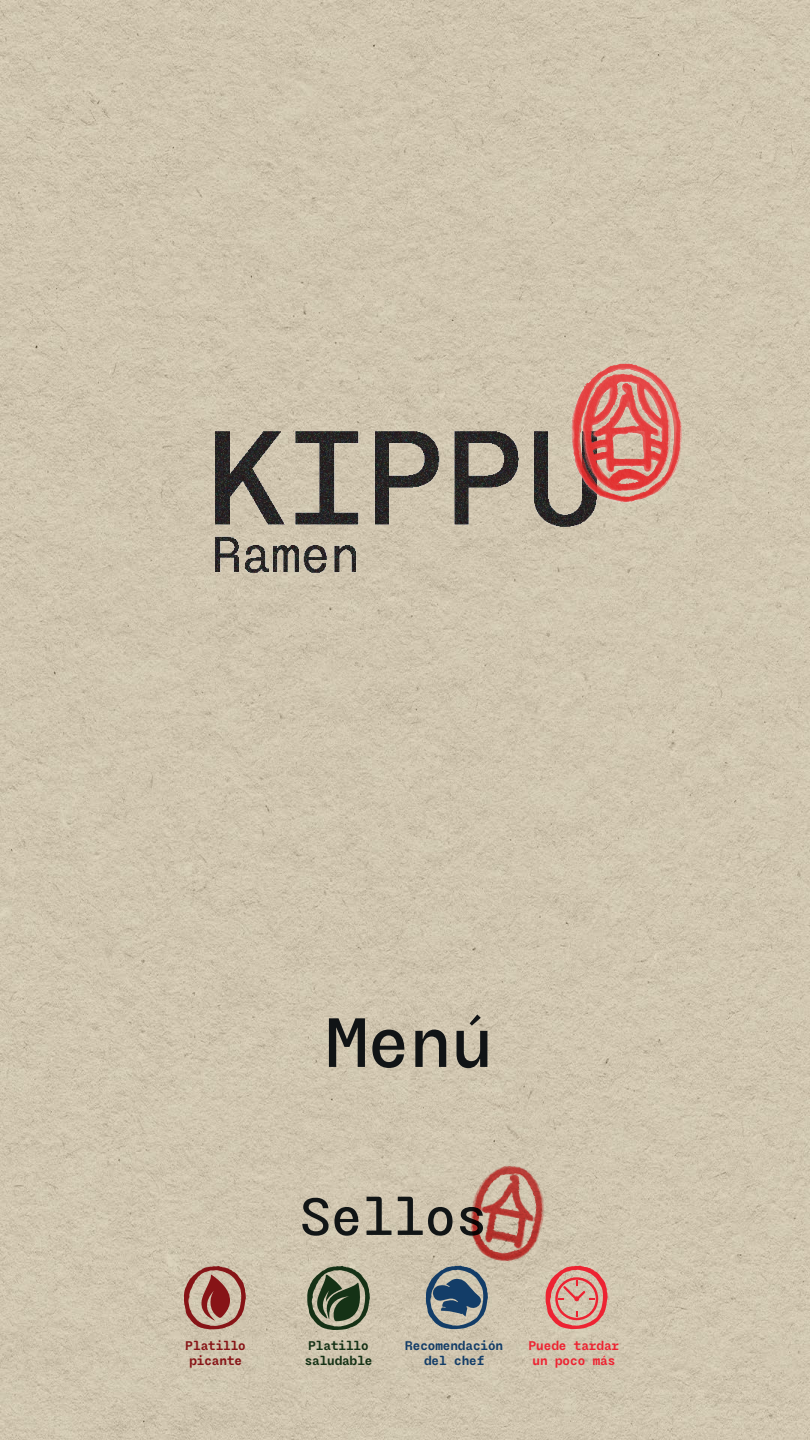
<style>
.page{position:relative;width:810px;height:1440px;background:#fff}
.page>*{position:absolute;margin:0;border:0;box-sizing:border-box;transform-origin:0 0}
.t1{font:500 69.45px "TG Frekuent Mono";color:#111416}
.t2{font:500 52.05px "TG Frekuent Mono";color:#111516}
.t3{font:700 12.52px/15.1px "TG Frekuent Mono";color:#ed2332;text-align:center}
.t4{font:700 12.52px/15.1px "TG Frekuent Mono";color:#133d68;text-align:center}
.t5{font:700 12.52px/15.1px "TG Frekuent Mono";color:#153216;text-align:center}
.t6{font:700 12.52px/15.1px "TG Frekuent Mono";color:#871417;text-align:center}
</style>
<div class="page">
<img style="left:0;top:0;width:810px;height:1440px">
<img style="left:188px;top:404px;width:436px;height:195px">
<img style="left:538px;top:350px;width:175px;height:174px">
<img style="left:455px;top:1156px;width:106px;height:116px">
<svg style="left:546px;top:1266px;width:62px;height:63px;background:#d99187"></svg>
<svg style="left:426px;top:1266px;width:62px;height:63px;background:#73828c"></svg>
<svg style="left:184px;top:1266px;width:62px;height:63px;background:#b27d71"></svg>
<svg style="left:307px;top:1266px;width:63px;height:64px;background:#727b62"></svg>
<h1 class="t1" style="left:326px;top:999px;width:168px">Menú</h1>
<h2 class="t2" style="left:300px;top:1184px;width:189px">Sellos</h2>
<p class="t6" style="left:186px;top:1338px;width:62px">Platillo picante</p>
<p class="t5" style="left:305px;top:1338px;width:69px">Platillo saludable</p>
<p class="t4" style="left:405px;top:1338px;width:99px">Recomendación del chef</p>
<p class="t3" style="left:529px;top:1338px;width:92px">Puede tardar un poco más</p>
</div>
